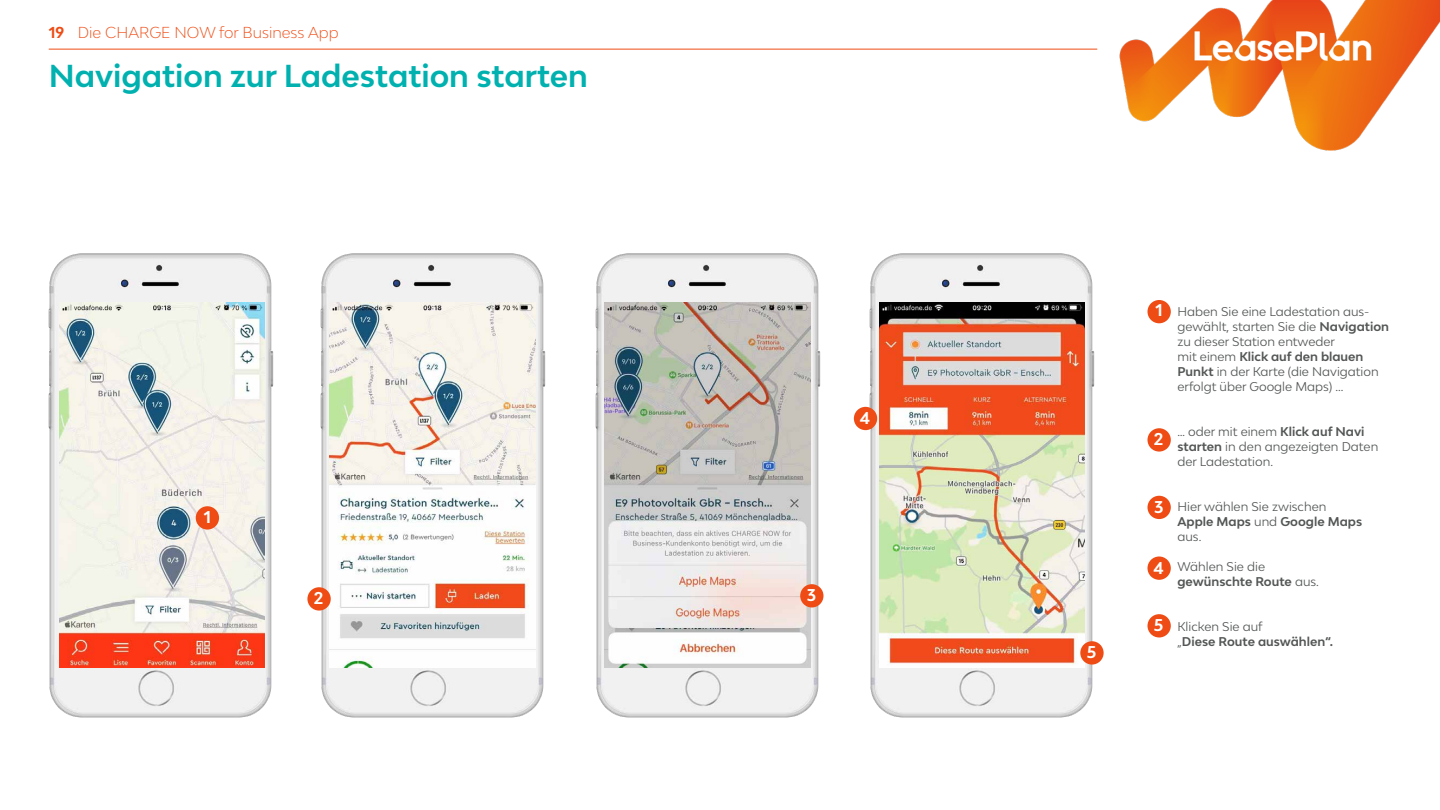
<style>
.page{position:relative;width:1440px;height:810px;background:#fff}
.page>*{position:absolute;margin:0;border:0;box-sizing:border-box;transform-origin:0 0}
.t1{font:700 30px "Lease Plan";color:#00b1af}
.t2{font:700 16.12px "Lease Plan";color:#fff}
.t3{font:300 15px "Lease Plan";color:#ee4c14}
.t4{font:12px/15px "Lease Plan";color:#545656}
.t5{font:700 12px/15px "Lease Plan";color:#545656}
.s1{font-weight:700}
.s2{font-weight:400}
</style>
<div class="page">
<img style="left:1120px;top:0;width:320px;height:151px">
<img style="left:49px;top:254px;width:225px;height:464px">
<img style="left:59px;top:303px;width:206px;height:365px">
<div style="left:1147px;top:300px;width:24px;height:23px;background:#ee4c14;border-radius:50%"></div>
<div style="left:1147px;top:428px;width:24px;height:24px;background:#ee4c14;border-radius:50%"></div>
<div style="left:1147px;top:496px;width:24px;height:23px;background:#ee4c14;border-radius:50%"></div>
<div style="left:196px;top:506px;width:23px;height:24px;background:#ee4c14;border-radius:50%"></div>
<img style="left:320px;top:254px;width:225px;height:464px">
<img style="left:330px;top:303px;width:205px;height:365px">
<div style="left:307px;top:587px;width:24px;height:24px;background:#ee4c14;border-radius:50%"></div>
<img style="left:595px;top:254px;width:225px;height:464px">
<img style="left:605px;top:303px;width:205px;height:365px">
<div style="left:800px;top:584px;width:24px;height:24px;background:#ee4c14;border-radius:50%"></div>
<div style="left:1147px;top:556px;width:24px;height:24px;background:#ee4c14;border-radius:50%"></div>
<div style="left:1147px;top:614px;width:24px;height:24px;background:#ee4c14;border-radius:50%"></div>
<img style="left:869px;top:254px;width:225px;height:464px">
<img style="left:879px;top:303px;width:206px;height:365px">
<div style="left:854px;top:407px;width:23px;height:23px;background:#ee4c14;border-radius:50%"></div>
<div style="left:1080px;top:641px;width:24px;height:24px;background:#ee4c14;border-radius:50%"></div>
<hr style="left:49px;top:49px;width:1048px;height:1px;background:#ee4c14">
<p class="t3" style="left:49px;top:23px;width:291px"><span class="s1">19</span> Die CHARGE NOW for Business App</p>
<h1 class="t1" style="left:49px;top:57px;width:541px">Navigation zur Ladestation starten</h1>
<h2 class="t2" style="left:204px;top:506px;width:9px">1</h2>
<h2 class="t2" style="left:860px;top:407px;width:12px">4</h2>
<h2 class="t2" style="left:314px;top:588px;width:11px">2</h2>
<h2 class="t2" style="left:807px;top:585px;width:11px">3</h2>
<h2 class="t2" style="left:1087px;top:642px;width:11px">5</h2>
<h2 class="t2" style="left:1156px;top:300px;width:9px">1</h2>
<h2 class="t2" style="left:1154px;top:429px;width:11px">2</h2>
<h2 class="t2" style="left:1154px;top:496px;width:11px">3</h2>
<h2 class="t2" style="left:1154px;top:557px;width:12px">4</h2>
<h2 class="t2" style="left:1154px;top:615px;width:11px">5</h2>
<p class="t4" style="left:1177px;top:303px;width:213px">Haben Sie eine Ladestation aus&shy;gewählt, starten Sie die <span class="s1">Navigation </span>zu dieser Station entweder<br>mit einem <span class="s1">Klick auf den blauen<br>Punkt</span> in der Karte (die Navigation erfolgt über Google Maps) ...</p>
<p class="t4" style="left:1177px;top:423px;width:202px">… oder mit einem <span class="s1">Klick auf Navi starten</span> in den angezeigten Daten der Ladestation.</p>
<p class="t4" style="left:1177px;top:498px;width:186px">Hier wählen Sie zwischen<br><span class="s1">Apple Maps</span> und <span class="s1">Google Maps </span>aus.</p>
<p class="t4" style="left:1177px;top:558px;width:143px">Wählen Sie die <span class="s1">gewünschte Route</span> aus.</p>
<p class="t5" style="left:1177px;top:618px;width:157px"><span class="s2">Klicken Sie auf<br>„</span>Diese Route auswählen“.</p>
</div>
